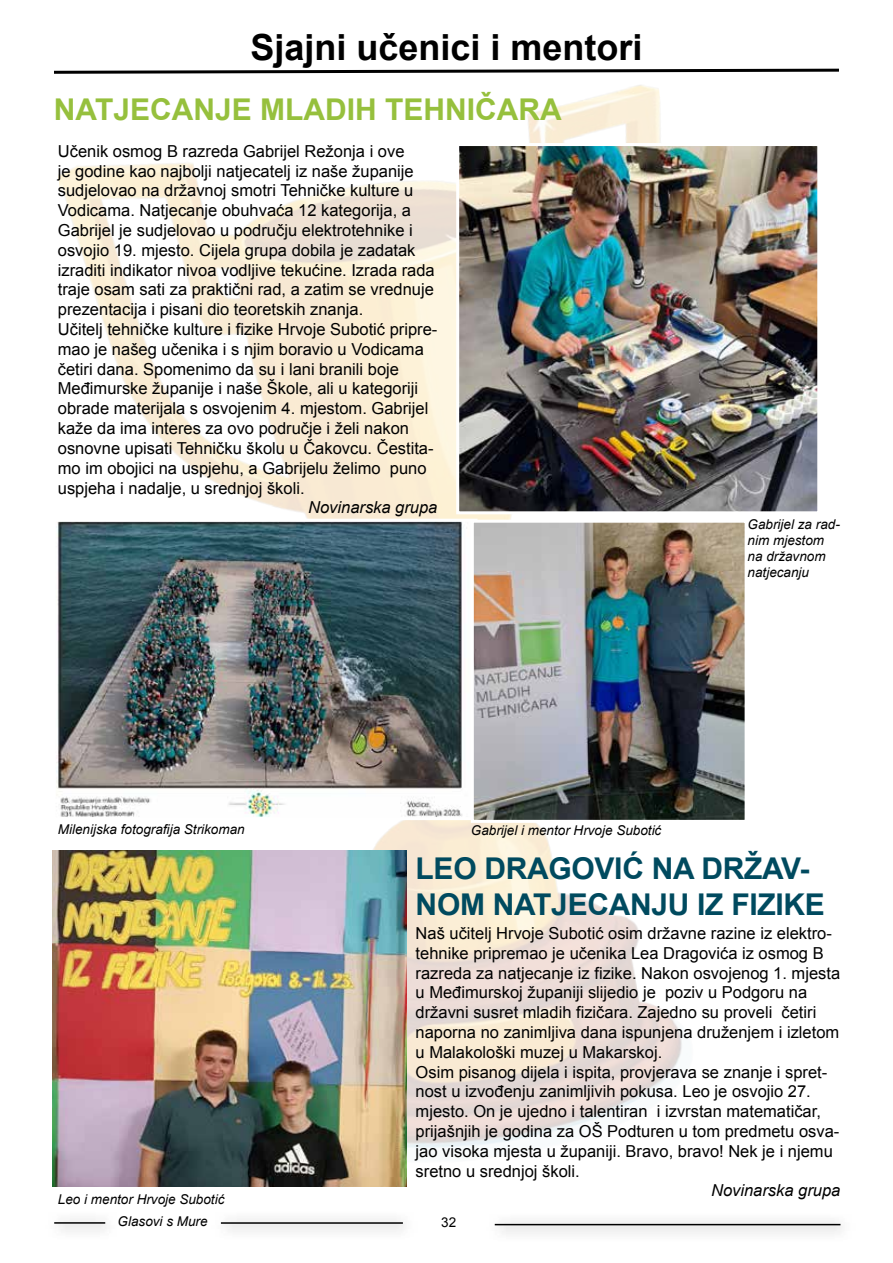
<style>
.page{position:relative;width:893px;height:1263px;background:#fff}
.page>*{position:absolute;margin:0;border:0;box-sizing:border-box;transform-origin:0 0}
.t1{font:700 36px "Arial";color:#000}
.t2{font:700 30px "Arial";color:#004a5f}
.t3{font:700 30px "Arial";color:#96c03d}
.t4{font:16.5px/19.8px "Arial";color:#000}
.t5{font:italic 16.5px "Arial";color:#000}
.t6{font:italic 13.5px/16.2px "Arial";color:#000}
.t7{font:13.5px "Arial";color:#000}
</style>
<div class="page">
<svg style="left:806px;top:68px;width:33px;height:4px"></svg>
<div style="left:212px;top:1211px;width:206px;height:29px;background:#f4f4f4"></div>
<hr style="left:221px;top:1222px;width:182px;height:2px;background:#000">
<div style="left:45px;top:1211px;width:76px;height:29px;background:#fafafa"></div>
<hr style="left:54px;top:1222px;width:51px;height:2px;background:#000">
<div style="left:486px;top:1212px;width:369px;height:30px;background:#000;opacity:.75"></div>
<hr style="left:495px;top:1224px;width:345px;height:1px;background:#000">
<img style="left:54px;top:68px;width:752px;height:1151px">
<img style="left:460px;top:147px;width:356px;height:363px">
<div style="left:456px;top:143px;width:364px;height:371px;border:3px solid #fff"></div>
<img style="left:57px;top:523px;width:414px;height:293px">
<div style="left:53px;top:519px;width:425px;height:301px;border:3px solid #fff"></div>
<img style="left:475px;top:524px;width:269px;height:295px">
<div style="left:471px;top:520px;width:277px;height:303px;border:3px solid #fff"></div>
<img style="left:53px;top:850px;width:353px;height:336px">
<h1 class="t1" style="left:250px;top:24px;width:394px">SJAJNI UČENICI I MENTORI</h1>
<h2 class="t3" style="left:54px;top:89px;width:43px">NATJECANJE</h2>
<h2 class="t3" style="left:260px;top:89px;width:20px">MLADIH</h2>
<h2 class="t3" style="left:385px;top:89px;width:21px">TEHNIČARA</h2>
<p class="t4" style="left:58px;top:141px;width:381px">Učenik osmog B razreda Gabrijel Režonja i ove<br>je godine kao najbolji natjecatelj iz naše županije sudjelovao na državnoj smotri Tehničke kulture u Vodicama. Natjecanje obuhvaća 12 kategorija, a Gabrijel je sudjelovao u području elektrotehnike i osvojio 19. mjesto. Cijela grupa dobila je zadatak izraditi indikator nivoa vodljive tekućine. Izrada rada traje osam sati za praktični rad, a zatim se vrednuje prezentacija i pisani dio teoretskih znanja.<br>Učitelj tehničke kulture i fizike Hrvoje Subotić pripre&shy;mao je našeg učenika i s njim boravio u Vodicama četiri dana. Spomenimo da su i lani branili boje Međimurske županije i naše Škole, ali u kategoriji obrade materijala s osvojenim 4. mjestom. Gabrijel kaže da ima interes za ovo područje i želi nakon osnovne upisati Tehničku školu u Čakovcu. Čestita&shy;mo im obojici na uspjehu, a Gabrijelu želimo puno uspjeha i nadalje, u srednjoj školi.</p>
<p class="t5" style="left:308px;top:497px;width:131px">Novinarska grupa</p>
<p class="t6" style="left:748px;top:516px;width:94px">Gabrijel za rad&shy;nim mjestom na državnom natjecanju</p>
<p class="t6" style="left:58px;top:822px;width:188px">Milenijska fotografija Strikoman</p>
<p class="t6" style="left:471px;top:822px;width:192px">Gabrijel i mentor Hrvoje Subotić</p>
<h2 class="t2" style="left:416px;top:848px;width:110px">LEO DRAGOVI</h2>
<h2 class="t2" style="left:622px;top:848px;width:100px">Ć NA DRŽAV</h2>
<h2 class="t2" style="left:799px;top:848px;width:11px">-</h2>
<p class="t6" style="left:58px;top:1191px;width:168px">Leo i mentor Hrvoje Subotić</p>
<h2 class="t2" style="left:416px;top:884px;width:23px">NOM</h2>
<h2 class="t2" style="left:493px;top:884px;width:21px">NATJECANJU</h2>
<h2 class="t2" style="left:697px;top:884px;width:51px">IZ FIZIKE</h2>
<p class="t4" style="left:416px;top:923px;width:426px">Naš učitelj Hrvoje Subotić osim državne razine iz elektro&shy;tehnike pripremao je učenika Lea Dragovića iz osmog B razreda za natjecanje iz fizike. Nakon osvojenog 1. mjesta u Međimurskoj županiji slijedio je poziv u Podgoru na državni susret mladih fizičara. Zajedno su proveli četiri naporna no zanimljiva dana ispunjena druženjem i izletom u Malakološki muzej u Makarskoj.<br>Osim pisanog dijela i ispita, provjerava se znanje i spret&shy;nost u izvođenju zanimljivih pokusa. Leo je osvojio 27. mjesto. On je ujedno i talentiran i izvrstan matematičar, prijašnjih je godina za OŠ Podturen u tom predmetu osva&shy;jao visoka mjesta u županiji. Bravo, bravo! Nek je i njemu sretno u srednjoj školi.</p>
<p class="t5" style="left:711px;top:1180px;width:131px">Novinarska grupa</p>
<p class="t6" style="left:118px;top:1213px;width:92px">Glasovi s Mure</p>
<p class="t7" style="left:441px;top:1213px;width:17px">32</p>
</div>
